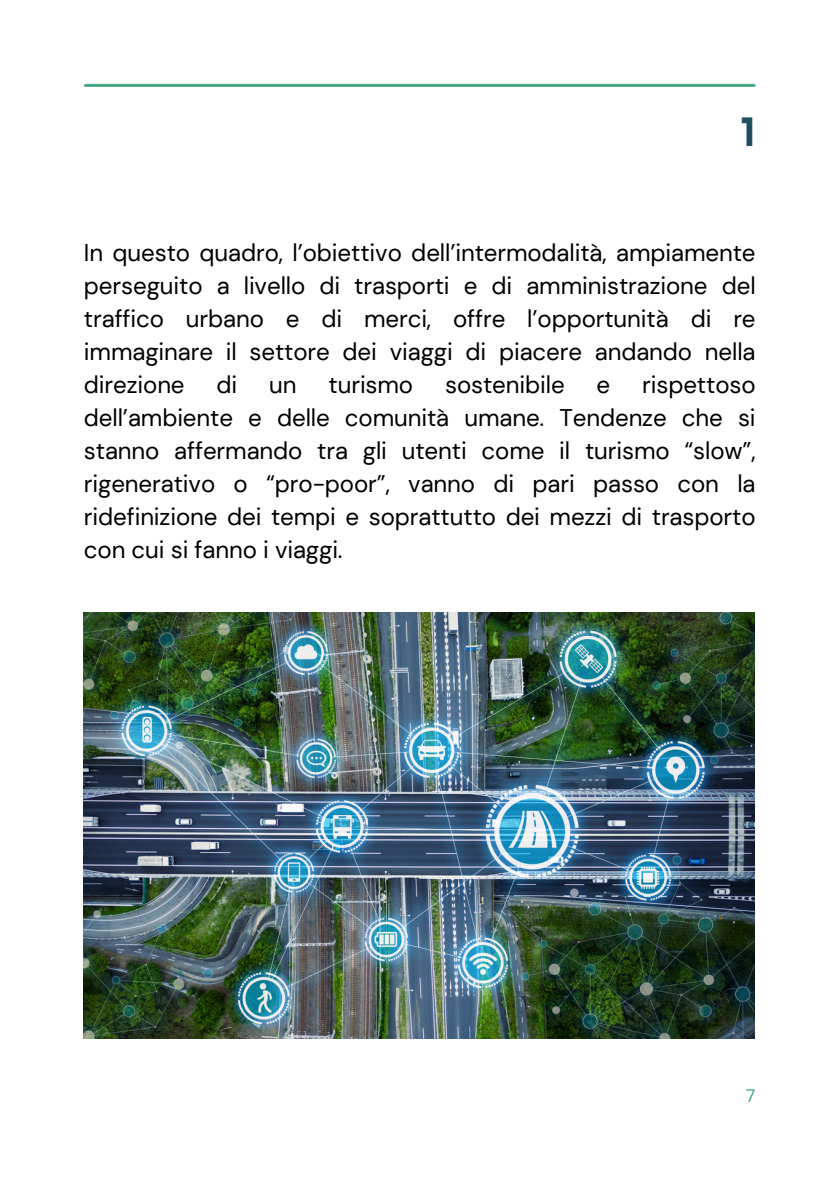
<style>
.page{position:relative;width:839px;height:1191px;background:#fff}
.page>*{position:absolute;margin:0;border:0;box-sizing:border-box;transform-origin:0 0}
.t1{font:900 40px "Lovelo";color:#204c5f}
.t2{font:24px/33px "DM Sans";letter-spacing:-.005em;color:#000;text-align:justify}
.t3{font:18px "DM Sans";color:#47a781}
</style>
<div class="page">
<hr style="left:85px;top:84px;width:669px;height:3px;background:#47a781">
<img style="left:84px;top:612px;width:670px;height:426px">
<p class="t1" style="left:740px;top:116px;width:16px">1</p>
<p class="t2" style="left:84px;top:236px;width:673px">In questo quadro, l’obiettivo dell’intermodalità, ampiamente perseguito a livello di trasporti e di amministrazione del traffico urbano e di merci, offre l’opportunità di re immaginare il settore dei viaggi di piacere andando nella direzione</p>
<p class="t2" style="left:84px;top:368px;width:673px;text-indent:558px">rispettoso dell’ambiente e delle comunità umane. Tendenze che si stanno affermando tra gli utenti come il turismo “slow”, rigenerativo o “pro-poor”, vanno di pari passo con la ridefinizione dei tempi e soprattutto dei mezzi di trasporto con cui si fanno i viaggi.</p>
<p class="t2" style="left:216px;top:368px;width:22px">di</p>
<p class="t2" style="left:269px;top:368px;width:29px">un</p>
<p class="t2" style="left:328px;top:368px;width:86px">turismo</p>
<p class="t2" style="left:445px;top:368px;width:121px">sostenibile</p>
<p class="t2" style="left:596px;top:368px;width:15px">e</p>
<h1 class="t3" style="left:746px;top:1085px;width:11px">7</h1>
</div>
